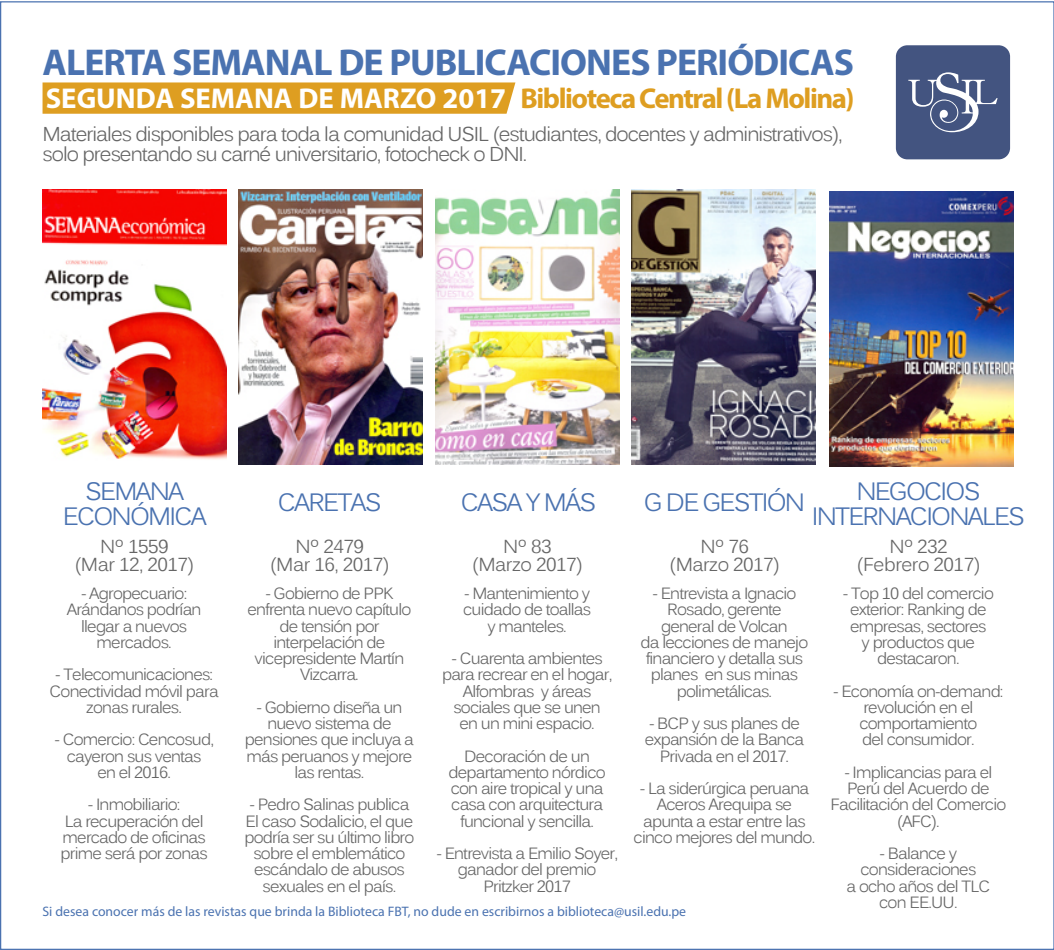
<style>
.page{position:relative;width:1054px;height:950px;background:#fff}
.page>*{position:absolute;margin:0;border:0;box-sizing:border-box;transform-origin:0 0}
.t1{font:700 37.5px "Myriad Pro";letter-spacing:-.025em;color:#4a72b0}
.t2{font:700 28.75px "Myriad Pro";letter-spacing:-.05em;color:#de9e21}
.t3{font:700 28.75px "Myriad Pro";color:#fff}
.t4{font:25px/25px "Kalinga";letter-spacing:-.07em;color:#4a72b0;text-align:center}
.t5{font:20px/20px "Kalinga";letter-spacing:-.05em;color:#666}
.t6{font:18.75px/18.8px "Kalinga";letter-spacing:-.025em;color:#666;text-align:center}
.t7{font:16.25px/16.2px "Kalinga";letter-spacing:-.05em;color:#666;text-align:center}
.t8{font:13.75px "Myriad Pro";color:#4a72b0}
</style>
<div class="page">
<svg style="left:43px;top:82px;width:472px;height:32px;background:#dea128"></svg>
<svg style="left:895px;top:45px;width:116px;height:115px;background:#58678e"></svg>
<img style="left:42px;top:190px;width:184px;height:270px">
<img style="left:239px;top:190px;width:183px;height:275px">
<img style="left:435px;top:190px;width:184px;height:275px">
<img style="left:631px;top:190px;width:184px;height:275px">
<img style="left:829px;top:191px;width:184px;height:275px">
<h1 class="t1" style="left:42px;top:38px;width:812px">ALERTA SEMANAL DE PUBLICACIONES PERIÓDICAS</h1>
<h2 class="t3" style="left:46px;top:80px;width:462px">SEGUNDA SEMANA DE MARZO 2017</h2>
<h2 class="t2" style="left:520px;top:80px;width:335px">Biblioteca Central (La Molina)</h2>
<p class="t5" style="left:42px;top:125px;width:801px">Materiales disponibles para toda la comunidad USIL (estudiantes, docentes y administrativos), solo presentando su carné universitario, fotocheck o DNI.</p>
<h3 class="t4" style="left:63px;top:481px;width:145px">SEMANA<br>ECONÓMICA</h3>
<h3 class="t4" style="left:278px;top:492px;width:105px">CARETAS</h3>
<h3 class="t4" style="left:643px;top:492px;width:163px">G DE GESTIÓN</h3>
<p class="t6" style="left:75px;top:538px;width:121px">Nº 1559<br>(Mar 12, 2017)</p>
<p class="t6" style="left:270px;top:538px;width:121px">Nº 2479<br>(Mar 16, 2017)</p>
<h3 class="t4" style="left:811px;top:481px;width:214px">NEGOCIOS<br>INTERNACIONALES</h3>
<p class="t6" style="left:856px;top:538px;width:125px">Nº 232 (Febrero 2017)</p>
<p class="t7" style="left:842px;top:587px;width:153px">- Top 10 del comercio exterior: Ranking de empresas, sectores<br>y productos que destacaron.</p>
<p class="t7" style="left:833px;top:684px;width:172px">- Economía on-demand: revolución en el comportamiento<br>del consumidor.</p>
<p class="t7" style="left:830px;top:766px;width:177px">- Implicancias para el<br>Perú del Acuerdo de<br>Facilitación del Comercio (AFC).</p>
<p class="t7" style="left:846px;top:847px;width:145px">- Balance y consideraciones<br>a ocho años del TLC con EE.UU.</p>
<h3 class="t4" style="left:461px;top:492px;width:137px">CASA Y MÁS</h3>
<p class="t6" style="left:472px;top:538px;width:112px">Nº 83 (Marzo 2017)</p>
<p class="t6" style="left:669px;top:538px;width:112px">Nº 76 (Marzo 2017)</p>
<p class="t7" style="left:67px;top:587px;width:136px">- Agropecuario:<br>Arándanos podrían llegar a nuevos mercados.</p>
<p class="t7" style="left:50px;top:668px;width:171px">- Telecomunicaciones:<br>Conectividad móvil para zonas rurales.</p>
<p class="t7" style="left:54px;top:733px;width:161px">- Comercio: Cencosud, cayeron sus ventas<br>en el 2016.</p>
<p class="t7" style="left:61px;top:798px;width:148px">- Inmobiliario:<br>La recuperación del mercado de oficinas prime será por zonas</p>
<p class="t7" style="left:247px;top:587px;width:165px">- Gobierno de PPK enfrenta nuevo capítulo de tensión por interpelación de vicepresidente Martín<br>Vizcarra.</p>
<p class="t7" style="left:245px;top:701px;width:170px">- Gobierno diseña un nuevo sistema de pensiones que incluya a más peruanos y mejore las rentas.</p>
<p class="t7" style="left:244px;top:798px;width:171px">- Pedro Salinas publica<br>El caso Sodalicio, el que podría ser su último libro sobre el emblemático escándalo de abusos sexuales en el país.</p>
<p class="t7" style="left:463px;top:587px;width:129px">- Mantenimiento y cuidado de toallas y manteles.</p>
<p class="t7" style="left:442px;top:652px;width:172px">- Cuarenta ambientes para recrear en el hogar,<br>Alfombras y áreas sociales que se unen<br>en un mini espacio.</p>
<p class="t7" style="left:448px;top:749px;width:159px">Decoración de un departamento nórdico con aire tropical y una casa con arquitectura funcional y sencilla.</p>
<p class="t7" style="left:436px;top:847px;width:183px">- Entrevista a Emilio Soyer, ganador del premio<br>Pritzker 2017</p>
<p class="t7" style="left:640px;top:587px;width:169px">- Entrevista a Ignacio<br>Rosado, gerente general de Volcan<br>da lecciones de manejo financiero y detalla sus planes en sus minas polimetálicas.</p>
<p class="t7" style="left:644px;top:717px;width:161px">- BCP y sus planes de expansión de la Banca<br>Privada en el 2017.</p>
<p class="t7" style="left:633px;top:782px;width:183px">- La siderúrgica peruana<br>Aceros Arequipa se apunta a estar entre las cinco mejores del mundo.</p>
<p class="t8" style="left:42px;top:903px;width:645px">Si desea conocer más de las revistas que brinda la Biblioteca FBT, no dude en escribirnos a biblioteca@usil.edu.pe</p>
</div>
